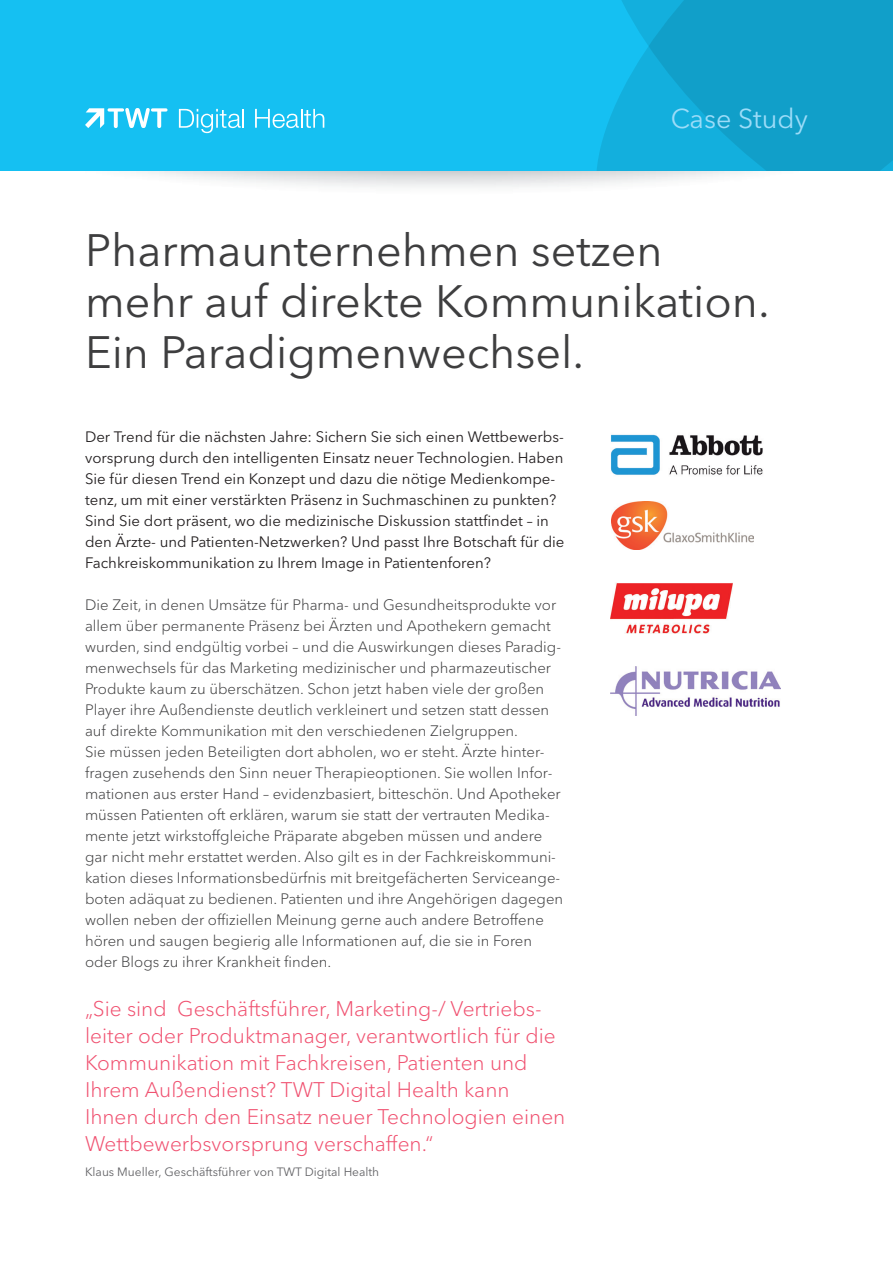
<style>
.page{position:relative;width:893px;height:1263px;background:#fff}
.page>*{position:absolute;margin:0;border:0;box-sizing:border-box;transform-origin:0 0}
.t1{font:45px/51px "Avenir Next W1 G";color:#3e3e3f}
.t2{font:27px "Avenir Next W1 G";color:#9cdcf8}
.t3{font:300 21px/27px "Avenir Next W1 G";color:#f05170}
.t4{font:300 15px/21px "Avenir Next W1 G";color:#3e3e3f}
.t5{font:15px/21px "Avenir Next W1 G";color:#231f20}
.t6{font:12px "Avenir Next W1 G";color:#636366}
</style>
<div class="page">
<img style="left:0;top:170px;width:893px;height:17px">
<img style="left:610px;top:434px;width:153px;height:41px">
<img style="left:612px;top:502px;width:141px;height:48px">
<img style="left:611px;top:583px;width:121px;height:51px">
<img style="left:611px;top:666px;width:170px;height:49px">
<div style="left:0;top:0;width:893px;height:170px;background:#15c0f2"></div>
<svg style="left:597px;top:0;width:296px;height:170px;background:#11a5d1"></svg>
<svg style="left:85px;top:108px;width:82px;height:20px"></svg>
<svg style="left:179px;top:109px;width:65px;height:24px"></svg>
<svg style="left:255px;top:109px;width:69px;height:19px"></svg>
<h2 class="t2" style="left:671px;top:102px;width:139px">Case Study</h2>
<h1 class="t1" style="left:85px;top:225px;width:686px">Pharmaunternehmen setzen mehr auf direkte Kommunikation.<br>Ein Paradigmenwechsel.</h1>
<p class="t5" style="left:85px;top:426px;width:481px">Der Trend für die nächsten Jahre: Sichern Sie sich einen Wettbewerbs&shy;vorsprung durch den intelligenten Einsatz neuer Technologien. Haben Sie für diesen Trend ein Konzept und dazu die nötige Medienkompe&shy;tenz, um mit einer verstärkten Präsenz in Suchmaschinen zu punkten?<br>Sind Sie dort präsent, wo die medizinische Diskussion stattfindet – in den Ärzte- und Patienten-Netzwerken? Und passt Ihre Botschaft für die Fachkreiskommunikation zu Ihrem Image in Patientenforen?</p>
<p class="t4" style="left:85px;top:594px;width:480px">Die Zeit, in denen Umsätze für Pharma- und Gesundheitsprodukte vor allem über permanente Präsenz bei Ärzten und Apothekern gemacht wurden, sind endgültig vorbei – und die Auswirkungen dieses Paradig&shy;menwechsels für das Marketing medizinischer und pharmazeutischer Produkte kaum zu überschätzen. Schon jetzt haben viele der großen Player ihre Außendienste deutlich verkleinert und setzen statt dessen auf direkte Kommunikation mit den verschiedenen Zielgruppen.<br>Sie müssen jeden Beteiligten dort abholen, wo er steht. Ärzte hinter&shy;fragen zusehends den Sinn neuer Therapieoptionen. Sie wollen Infor&shy;mationen aus erster Hand – evidenzbasiert, bitteschön. Und Apotheker müssen Patienten oft erklären, warum sie statt der vertrauten Medika&shy;mente jetzt wirkstoffgleiche Präparate abgeben müssen und andere gar nicht mehr erstattet werden. Also gilt es in der Fachkreiskommuni&shy;kation dieses Informationsbedürfnis mit breitgefächerten Serviceange&shy;boten adäquat zu bedienen. Patienten und ihre Angehörigen dagegen wollen neben der offiziellen Meinung gerne auch andere Betroffene hören und saugen begierig alle Informationen auf, die sie in Foren oder Blogs zu ihrer Krankheit finden.</p>
<p class="t3" style="left:85px;top:995px;width:482px">„Sie sind Geschäftsführer, Marketing-/ Vertriebs&shy;leiter oder Produktmanager, verantwortlich für die Kommunikation mit Fachkreisen, Patienten und Ihrem Außendienst? TWT Digital Health kann Ihnen durch den Einsatz neuer Technologien einen Wettbewerbsvorsprung verschaffen.“</p>
<p class="t6" style="left:85px;top:1164px;width:296px">Klaus Mueller, Geschäftsführer von TWT Digital Health</p>
</div>
